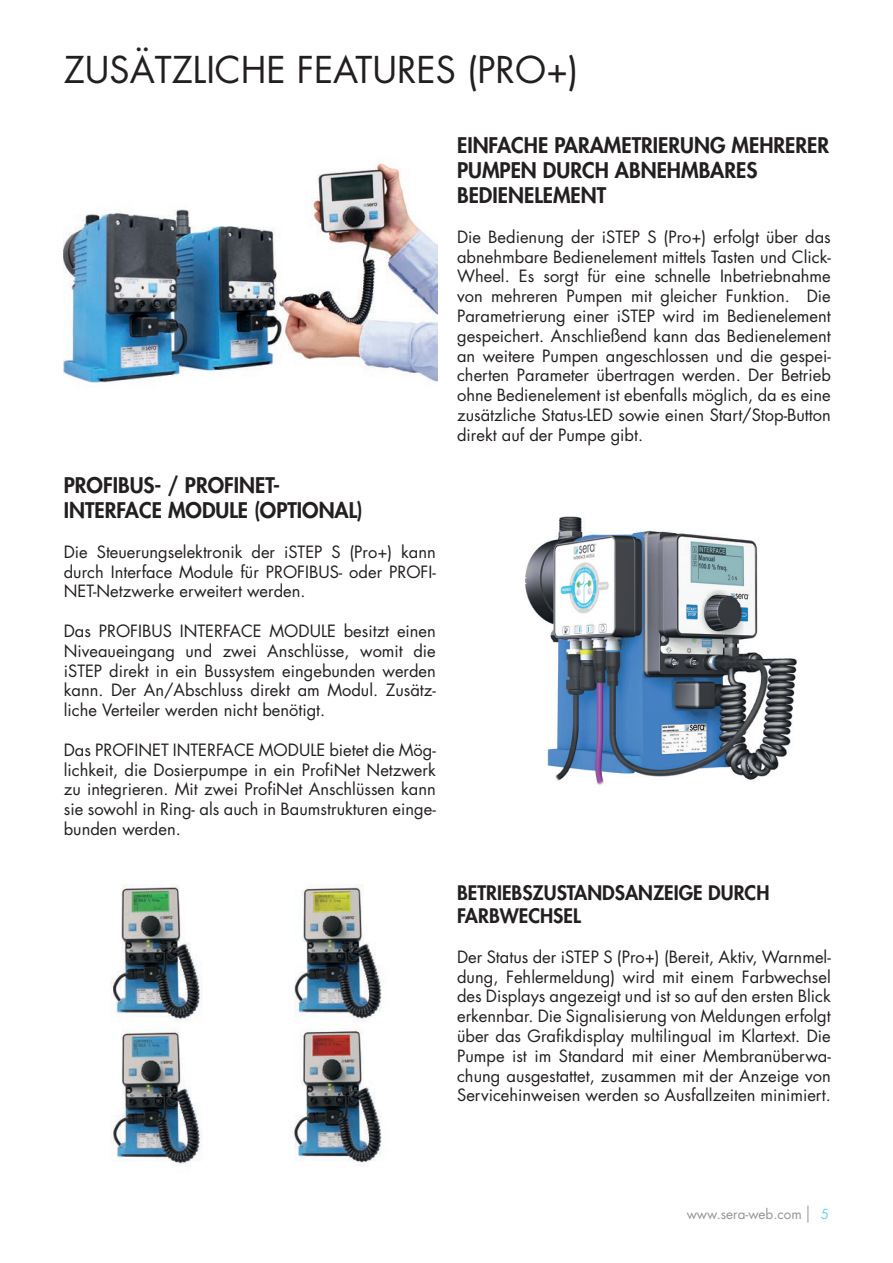
<style>
.page{position:relative;width:893px;height:1263px;background:#fff}
.page>*{position:absolute;margin:0;border:0;box-sizing:border-box;transform-origin:0 0}
.t1{font:36px "Futura";color:#231f20}
.t2{font:800 21px/25.2px "Futura";color:#231f20}
.t3{font:800 19.5px/23.4px "Futura";color:#231f20}
.t4{font:16.5px/19.8px "Futura";color:#231f20;text-align:justify}
.t5{font:13.5px "Futura";color:#939598}
.t6{font:13.5px "Futura";color:#6bcff6}
</style>
<div class="page">
<svg style="left:807px;top:1205px;width:1px;height:17px"></svg>
<img style="left:525px;top:516px;width:272px;height:269px">
<img style="left:64px;top:163px;width:373px;height:220px">
<img style="left:110px;top:884px;width:272px;height:282px">
<h1 class="t1" style="left:64px;top:45px;width:516px">ZUSÄTZLICHE FEATURES (PRO+)</h1>
<p class="t2" style="left:64px;top:472px;width:301px">PROFIBUS- / PROFINET-<br>INTERFACE MODULE (OPTIONAL)</p>
<p class="t4" style="left:64px;top:542px;width:374px">Die Steuerungselektronik der iSTEP S (Pro+) kann durch Interface Module für PROFIBUS- oder PROFI-NET-Netzwerke erweitert werden.</p>
<p class="t4" style="left:64px;top:621px;width:374px">Das PROFIBUS INTERFACE MODULE besitzt einen Niveaueingang und zwei Anschlüsse, womit die iSTEP direkt in ein Bussystem eingebunden werden kann. Der An/Abschluss direkt am Modul. Zusätz&shy;liche Verteiler werden nicht benötigt.</p>
<p class="t4" style="left:64px;top:740px;width:374px">Das PROFINET INTERFACE MODULE bietet die Mög&shy;lichkeit, die Dosierpumpe in ein ProfiNet Netzwerk zu integrieren. Mit zwei ProfiNet Anschlüssen kann sie sowohl in Ring- als auch in Baumstrukturen einge&shy;bunden werden.</p>
<p class="t2" style="left:457px;top:132px;width:374px">EINFACHE PARAMETRIERUNG MEHRERER<br>PUMPEN DURCH ABNEHMBARES<br>BEDIENELEMENT</p>
<p class="t4" style="left:457px;top:227px;width:375px">Die Bedienung der iSTEP S (Pro+) erfolgt über das abnehmbare Bedienelement mittels Tasten und Click-Wheel. Es sorgt für eine schnelle Inbetriebnahme von mehreren Pumpen mit gleicher Funktion. Die Parametrierung einer iSTEP wird im Bedienelement gespeichert. Anschließend kann das Bedienelement an weitere Pumpen angeschlossen und die gespei&shy;cherten Parameter übertragen werden. Der Betrieb ohne Bedienelement ist ebenfalls möglich, da es eine zusätzliche Status-LED sowie einen Start/Stop-Button direkt auf der Pumpe gibt.</p>
<p class="t3" style="left:457px;top:881px;width:314px">BETRIEBSZUSTANDSANZEIGE DURCH<br>FARBWECHSEL</p>
<p class="t4" style="left:457px;top:946px;width:375px">Der Status der iSTEP S (Pro+) (Bereit, Aktiv, Warnmel&shy;dung, Fehlermeldung) wird mit einem Farbwechsel des Displays angezeigt und ist so auf den ersten Blick erkennbar. Die Signalisierung von Meldungen erfolgt über das Grafikdisplay multilingual im Klartext. Die Pumpe ist im Standard mit einer Membranüberwa&shy;chung ausgestattet, zusammen mit der Anzeige von Servicehinweisen werden so Ausfallzeiten minimiert.</p>
<p class="t5" style="left:687px;top:1205px;width:117px">www.sera-web.com</p>
<p class="t6" style="left:821px;top:1205px;width:10px">5</p>
</div>
